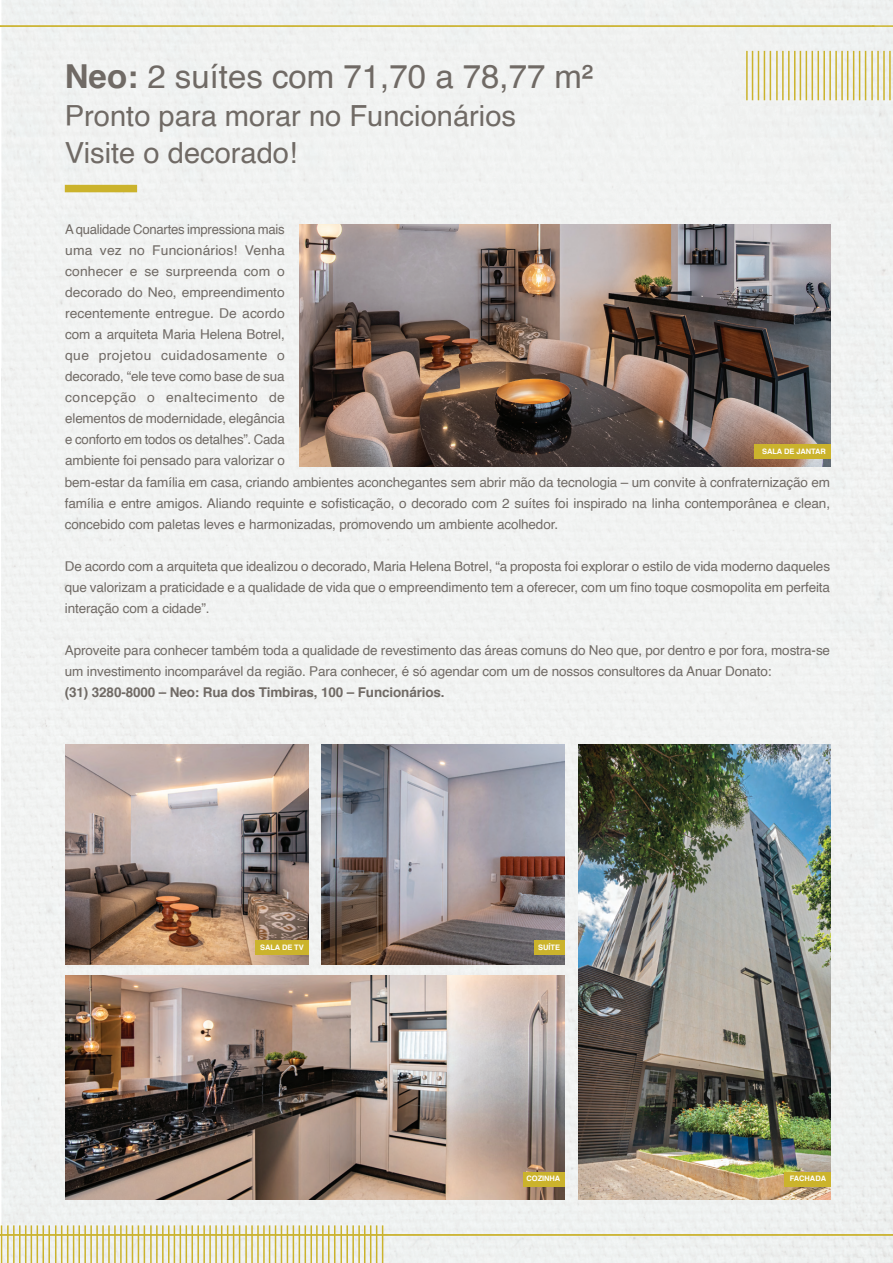
<style>
.page{position:relative;width:893px;height:1263px;background:#fff}
.page>*{position:absolute;margin:0;border:0;box-sizing:border-box;transform-origin:0 0}
.t1{font:33px "Helvetica";color:#706a65}
.t2{font:29.1px/37.5px "Helvetica";color:#706a65}
.t3{font:13.5px/21px "Helvetica";letter-spacing:-.01em;color:#706a65}
.t4{font:700 13.5px "Helvetica";letter-spacing:-.01em;color:#706a65}
.t5{font:700 7.5px "Helvetica";letter-spacing:-.01em;color:#fff}
.s1{font-weight:700}
</style>
<div class="page">
<div style="left:1px;top:0;width:892px;height:1263px;background:#eff1f0"></div>
<div style="left:0;top:25px;width:893px;height:1211px;background:#f1f2f2"></div>
<hr style="left:382px;top:1225px;width:1px;height:38px;background:#cbb32c">
<hr style="left:191px;top:1225px;width:2px;height:38px;background:#cbb32c">
<hr style="left:287px;top:1225px;width:1px;height:38px;background:#cbb32c">
<hr style="left:96px;top:1225px;width:2px;height:38px;background:#cbb32c">
<hr style="left:334px;top:1225px;width:1px;height:38px;background:#cbb32c">
<hr style="left:144px;top:1225px;width:1px;height:38px;background:#cbb32c">
<hr style="left:239px;top:1225px;width:1px;height:38px;background:#cbb32c">
<hr style="left:48px;top:1225px;width:2px;height:38px;background:#cbb32c">
<hr style="left:358px;top:1225px;width:2px;height:38px;background:#cbb32c">
<hr style="left:1px;top:1225px;width:1px;height:38px;background:#cbb32c">
<hr style="left:168px;top:1225px;width:2px;height:38px;background:#cbb32c">
<hr style="left:263px;top:1225px;width:2px;height:38px;background:#cbb32c">
<hr style="left:73px;top:1225px;width:1px;height:38px;background:#cbb32c">
<hr style="left:310px;top:1225px;width:2px;height:38px;background:#cbb32c">
<hr style="left:120px;top:1225px;width:2px;height:38px;background:#cbb32c">
<hr style="left:215px;top:1225px;width:2px;height:38px;background:#cbb32c">
<hr style="left:25px;top:1225px;width:1px;height:38px;background:#cbb32c">
<hr style="left:370px;top:1225px;width:1px;height:38px;background:#cbb32c">
<hr style="left:180px;top:1225px;width:1px;height:38px;background:#cbb32c">
<hr style="left:275px;top:1225px;width:1px;height:38px;background:#cbb32c">
<hr style="left:84px;top:1225px;width:2px;height:38px;background:#cbb32c">
<hr style="left:322px;top:1225px;width:2px;height:38px;background:#cbb32c">
<hr style="left:132px;top:1225px;width:1px;height:38px;background:#cbb32c">
<hr style="left:227px;top:1225px;width:1px;height:38px;background:#cbb32c">
<hr style="left:37px;top:1225px;width:1px;height:38px;background:#cbb32c">
<hr style="left:346px;top:1225px;width:2px;height:38px;background:#cbb32c">
<hr style="left:156px;top:1225px;width:2px;height:38px;background:#cbb32c">
<hr style="left:251px;top:1225px;width:2px;height:38px;background:#cbb32c">
<hr style="left:61px;top:1225px;width:1px;height:38px;background:#cbb32c">
<hr style="left:299px;top:1225px;width:1px;height:38px;background:#cbb32c">
<hr style="left:108px;top:1225px;width:2px;height:38px;background:#cbb32c">
<hr style="left:203px;top:1225px;width:2px;height:38px;background:#cbb32c">
<hr style="left:13px;top:1225px;width:2px;height:38px;background:#cbb32c">
<hr style="left:376px;top:1225px;width:1px;height:38px;background:#cbb32c">
<hr style="left:186px;top:1225px;width:1px;height:38px;background:#cbb32c">
<hr style="left:281px;top:1225px;width:1px;height:38px;background:#cbb32c">
<hr style="left:90px;top:1225px;width:2px;height:38px;background:#cbb32c">
<hr style="left:328px;top:1225px;width:2px;height:38px;background:#cbb32c">
<hr style="left:138px;top:1225px;width:1px;height:38px;background:#cbb32c">
<hr style="left:233px;top:1225px;width:1px;height:38px;background:#cbb32c">
<hr style="left:43px;top:1225px;width:1px;height:38px;background:#cbb32c">
<hr style="left:352px;top:1225px;width:2px;height:38px;background:#cbb32c">
<hr style="left:162px;top:1225px;width:2px;height:38px;background:#cbb32c">
<hr style="left:257px;top:1225px;width:2px;height:38px;background:#cbb32c">
<hr style="left:67px;top:1225px;width:1px;height:38px;background:#cbb32c">
<hr style="left:305px;top:1225px;width:1px;height:38px;background:#cbb32c">
<hr style="left:114px;top:1225px;width:2px;height:38px;background:#cbb32c">
<hr style="left:209px;top:1225px;width:2px;height:38px;background:#cbb32c">
<hr style="left:19px;top:1225px;width:2px;height:38px;background:#cbb32c">
<hr style="left:364px;top:1225px;width:1px;height:38px;background:#cbb32c">
<hr style="left:174px;top:1225px;width:1px;height:38px;background:#cbb32c">
<hr style="left:269px;top:1225px;width:1px;height:38px;background:#cbb32c">
<hr style="left:78px;top:1225px;width:2px;height:38px;background:#cbb32c">
<hr style="left:316px;top:1225px;width:2px;height:38px;background:#cbb32c">
<hr style="left:126px;top:1225px;width:1px;height:38px;background:#cbb32c">
<hr style="left:221px;top:1225px;width:1px;height:38px;background:#cbb32c">
<hr style="left:31px;top:1225px;width:1px;height:38px;background:#cbb32c">
<hr style="left:340px;top:1225px;width:2px;height:38px;background:#cbb32c">
<hr style="left:150px;top:1225px;width:2px;height:38px;background:#cbb32c">
<hr style="left:245px;top:1225px;width:2px;height:38px;background:#cbb32c">
<hr style="left:55px;top:1225px;width:1px;height:38px;background:#cbb32c">
<hr style="left:293px;top:1225px;width:1px;height:38px;background:#cbb32c">
<hr style="left:102px;top:1225px;width:2px;height:38px;background:#cbb32c">
<hr style="left:197px;top:1225px;width:2px;height:38px;background:#cbb32c">
<hr style="left:7px;top:1225px;width:2px;height:38px;background:#cbb32c">
<div style="left:871px;top:25px;width:22px;height:1210px;background:#eff1f1"></div>
<div style="left:65px;top:185px;width:72px;height:7px;background:#cbb32c"></div>
<img style="left:299px;top:224px;width:532px;height:242px">
<hr style="left:817px;top:51px;width:2px;height:49px;background:#cbb32c">
<hr style="left:770px;top:51px;width:1px;height:49px;background:#cbb32c">
<hr style="left:865px;top:51px;width:1px;height:49px;background:#cbb32c">
<hr style="left:794px;top:51px;width:1px;height:49px;background:#cbb32c">
<hr style="left:889px;top:51px;width:2px;height:49px;background:#cbb32c">
<hr style="left:746px;top:51px;width:2px;height:49px;background:#cbb32c">
<hr style="left:841px;top:51px;width:2px;height:49px;background:#cbb32c">
<hr style="left:806px;top:51px;width:1px;height:49px;background:#cbb32c">
<hr style="left:758px;top:51px;width:1px;height:49px;background:#cbb32c">
<hr style="left:853px;top:51px;width:1px;height:49px;background:#cbb32c">
<hr style="left:782px;top:51px;width:2px;height:49px;background:#cbb32c">
<hr style="left:877px;top:51px;width:2px;height:49px;background:#cbb32c">
<hr style="left:829px;top:51px;width:2px;height:49px;background:#cbb32c">
<hr style="left:811px;top:51px;width:2px;height:49px;background:#cbb32c">
<hr style="left:764px;top:51px;width:1px;height:49px;background:#cbb32c">
<hr style="left:859px;top:51px;width:1px;height:49px;background:#cbb32c">
<hr style="left:788px;top:51px;width:2px;height:49px;background:#cbb32c">
<hr style="left:883px;top:51px;width:2px;height:49px;background:#cbb32c">
<hr style="left:835px;top:51px;width:2px;height:49px;background:#cbb32c">
<hr style="left:800px;top:51px;width:1px;height:49px;background:#cbb32c">
<hr style="left:752px;top:51px;width:1px;height:49px;background:#cbb32c">
<hr style="left:847px;top:51px;width:1px;height:49px;background:#cbb32c">
<hr style="left:776px;top:51px;width:2px;height:49px;background:#cbb32c">
<hr style="left:871px;top:51px;width:2px;height:49px;background:#cbb32c">
<hr style="left:823px;top:51px;width:2px;height:49px;background:#cbb32c">
<img style="left:65px;top:745px;width:244px;height:219px">
<img style="left:65px;top:976px;width:500px;height:223px">
<img style="left:321px;top:745px;width:244px;height:219px">
<img style="left:578px;top:745px;width:253px;height:454px">
<div style="left:754px;top:445px;width:77px;height:14px;background:#cbb32c"></div>
<div style="left:255px;top:940px;width:54px;height:14px;background:#cbb32c"></div>
<div style="left:534px;top:940px;width:31px;height:14px;background:#cbb32c"></div>
<div style="left:524px;top:1172px;width:41px;height:14px;background:#cbb32c"></div>
<div style="left:784px;top:1172px;width:47px;height:14px;background:#cbb32c"></div>
<h1 class="t1" style="left:65px;top:51px;width:530px"><span class="s1">Neo:</span> 2 suítes com 71,70 a 78,77 m²</h1>
<h2 class="t2" style="left:65px;top:98px;width:453px">Pronto para morar no Funcionários<br>Visite o decorado!</h2>
<p class="t3" style="left:65px;top:219px;width:767px">A qualidade Conartes impressiona mais<br>uma vez no Funcionários! Venha<br>conhecer e se surpreenda com o<br>decorado do Neo, empreendimento<br>recentemente entregue. De acordo<br>com a arquiteta Maria Helena Botrel,<br>que projetou cuidadosamente o<br>decorado, “ele teve como base de sua<br>concepção o enaltecimento de<br>elementos de modernidade, elegância<br>e conforto em todos os detalhes”. Cada<br>ambiente foi pensado para valorizar o<br>bem-estar da família em casa, criando ambientes aconchegantes sem abrir mão da tecnologia – um convite à confraternização em família e entre amigos. Aliando requinte e sofisticação, o decorado com 2 suítes foi inspirado na linha contemporânea e clean, concebido com paletas leves e harmonizadas, promovendo um ambiente acolhedor.</p>
<p class="t3" style="left:65px;top:556px;width:767px;text-align:justify">De acordo com a arquiteta que idealizou o decorado, Maria Helena Botrel, “a proposta foi explorar o estilo de vida moderno daqueles que valorizam a praticidade e a qualidade de vida que o empreendimento tem a oferecer, com um fino toque cosmopolita em perfeita interação com a cidade”.</p>
<p class="t3" style="left:65px;top:640px;width:767px">Aproveite para conhecer também toda a qualidade de revestimento das áreas comuns do Neo que, por dentro e por fora, mostra-se um investimento incomparável da região. Para conhecer, é só agendar com um de nossos consultores da Anuar Donato:</p>
<p class="t4" style="left:65px;top:681px;width:381px">(31) 3280-8000 – Neo: Rua dos Timbiras, 100 – Funcionários.</p>
<p class="t5" style="left:762px;top:445px;width:65px">SALA DE JANTAR</p>
<p class="t5" style="left:260px;top:941px;width:45px">SALA DE TV</p>
<p class="t5" style="left:538px;top:941px;width:23px">SUÍTE</p>
<p class="t5" style="left:527px;top:1172px;width:35px">COZINHA</p>
<p class="t5" style="left:790px;top:1172px;width:38px">FACHADA</p>
</div>
